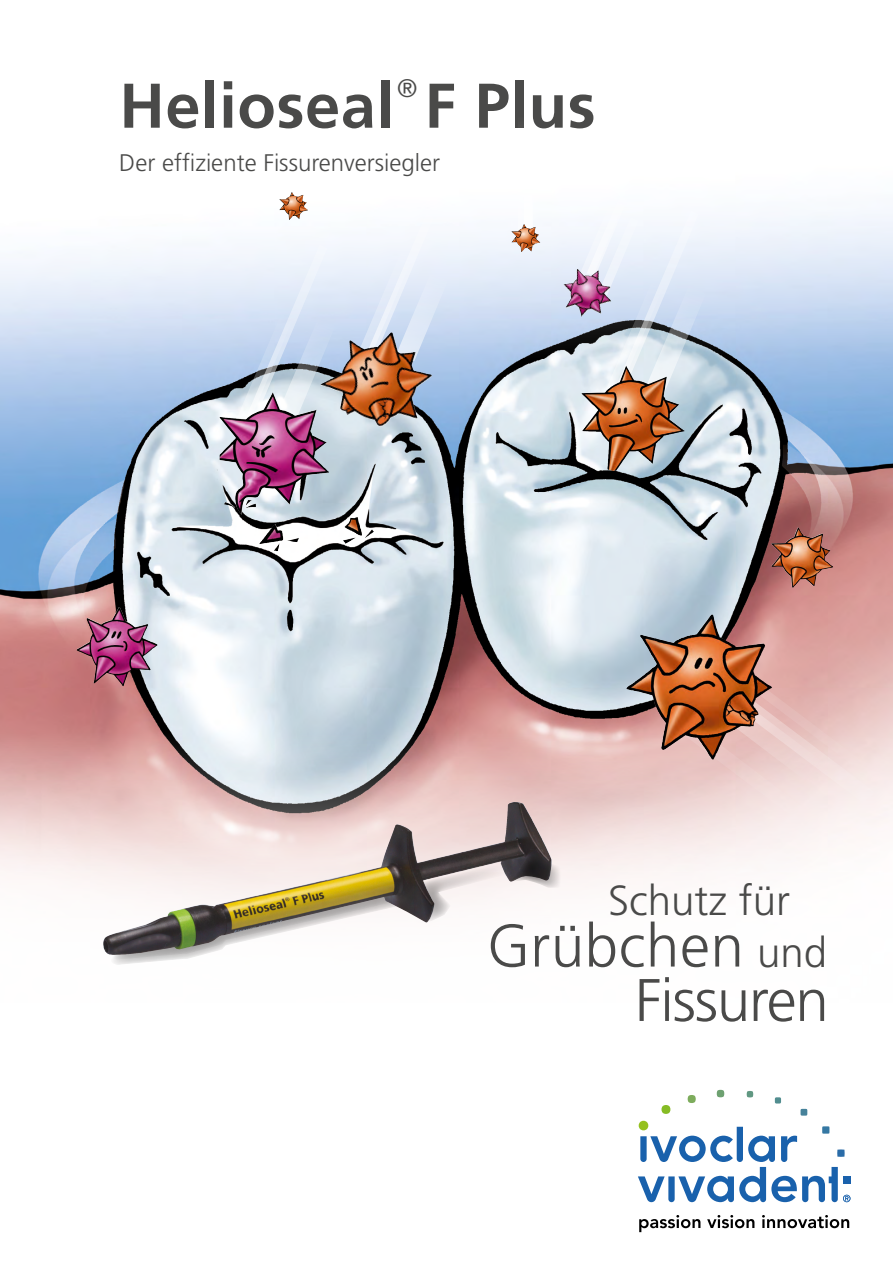
<style>
.page{position:relative;width:893px;height:1263px;background:#fff}
.page>*{position:absolute;margin:0;border:0;box-sizing:border-box;transform-origin:0 0}
.t1{font:700 63px "Frutiger";letter-spacing:.01em;color:#4a4a49}
.t2{font:300 60px/54.4px "Frutiger";letter-spacing:-.01em;color:#4a4a49;text-align:right}
.t3{font:300 42px "Frutiger";color:#4a4a49}
.t4{font:300 25.35px "Frutiger";color:#4a4a49}
.t5{font:300 24px "Frutiger";color:#4a4a49}
.s1{font-size:42px}
</style>
<div class="page">
<img style="left:0;top:357px;width:893px;height:374px">
<svg style="left:0;top:213px;width:893px;height:144px"></svg>
<svg style="left:0;top:731px;width:709px;height:224px"></svg>
<svg style="left:638px;top:1089px;width:212px;height:113px"></svg>
<svg style="left:639px;top:1215px;width:61px;height:17px"></svg>
<svg style="left:707px;top:1215px;width:47px;height:13px"></svg>
<svg style="left:762px;top:1215px;width:87px;height:13px"></svg>
<svg style="left:518px;top:213px;width:15px;height:11px"></svg>
<svg style="left:358px;top:213px;width:100px;height:149px"></svg>
<svg style="left:234px;top:244px;width:113px;height:190px;background:#ccd2e1"></svg>
<img style="left:349px;top:333px;width:42px;height:16px">
<img style="left:771px;top:527px;width:62px;height:61px">
<svg style="left:578px;top:213px;width:140px;height:187px"></svg>
<img style="left:563px;top:270px;width:38px;height:47px">
<img style="left:279px;top:192px;width:29px;height:28px">
<img style="left:511px;top:224px;width:29px;height:28px">
<svg style="left:675px;top:645px;width:218px;height:220px"></svg>
<img style="left:640px;top:616px;width:70px;height:32px">
<img style="left:343px;top:517px;width:31px;height:27px">
<img style="left:259px;top:524px;width:37px;height:20px">
<img style="left:77px;top:610px;width:70px;height:76px">
<img style="left:581px;top:366px;width:82px;height:105px">
<img style="left:220px;top:392px;width:53px;height:121px">
<img style="left:389px;top:802px;width:125px;height:42px">
<svg style="left:110px;top:844px;width:460px;height:121px"></svg>
<p class="t4" style="left:397px;top:73px;width:22px">®</p>
<h1 class="t1" style="left:119px;top:69px;width:478px">Helioseal F Plus</h1>
<p class="t5" style="left:119px;top:149px;width:322px">Der effiziente Fissurenversiegler</p>
<h3 class="t3" style="left:608px;top:877px;width:183px">Schutz für</h3>
<h2 class="t2" style="left:487px;top:919px;width:343px">Grübchen <span class="s1">und<br></span>Fissuren</h2>
</div>
